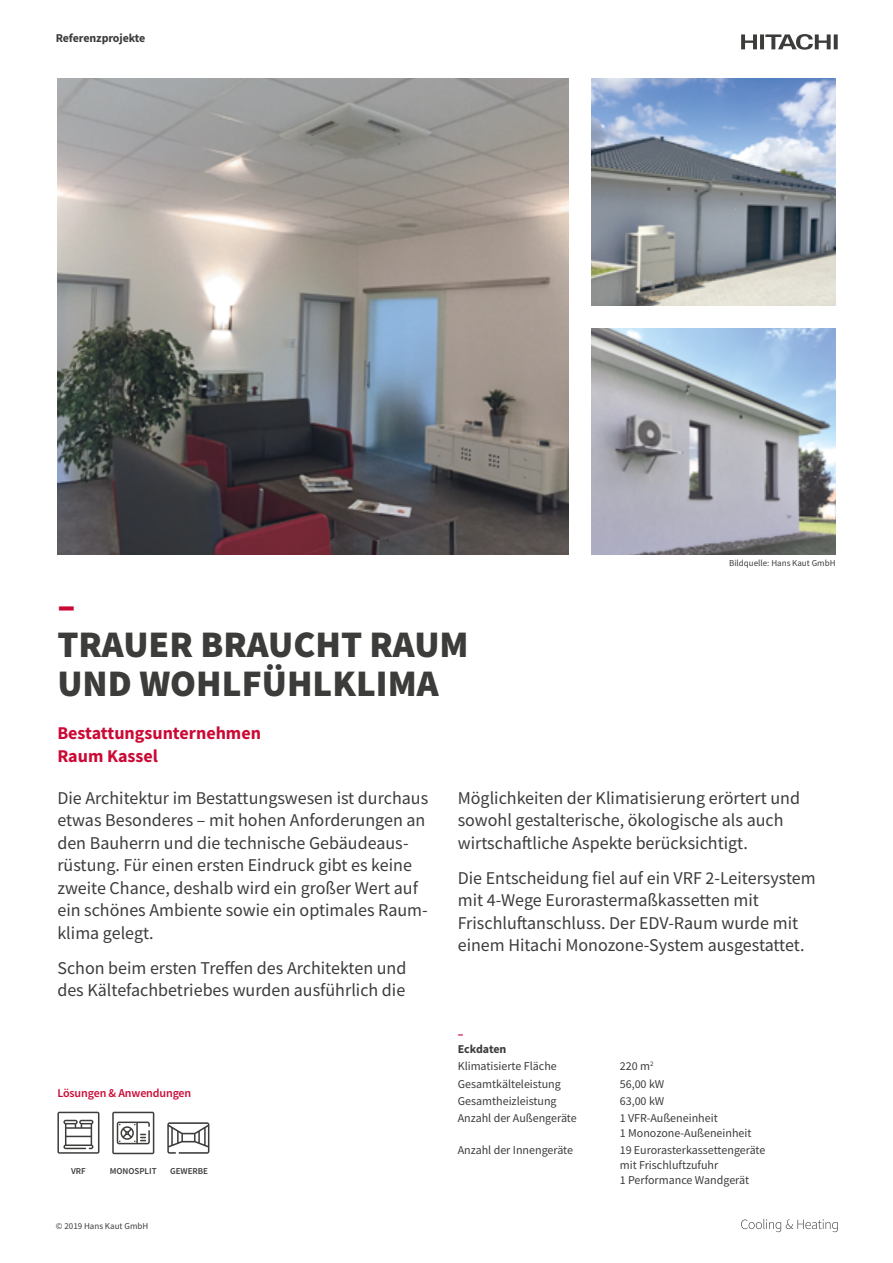
<style>
.page{position:relative;width:893px;height:1263px;background:#fff}
.page>*{position:absolute;margin:0;border:0;box-sizing:border-box;transform-origin:0 0}
.t1{font:900 37.5px/39px "Source Sans Pro";color:#3c3c3b}
.t2{font:900 37.5px "Source Sans Pro";color:#cc0935}
.t3{font:18px/22.5px "Source Sans Pro";color:#3c3c3b}
.t4{font:700 18px/22.5px "Source Sans Pro";color:#cc0935}
.t5{font:12px/15px "Source Sans Pro";color:#3c3c3b}
.t6{font:700 12px "Source Sans Pro";letter-spacing:-.01em;color:#3c3c3b}
.t7{font:600 12px "Source Sans Pro";letter-spacing:-.01em;color:#cc0935}
.t8{font:700 12px "Source Sans Pro";color:#cc0935}
.t9{font:9px "Source Sans Pro";color:#3c3c3b}
.t10{font:600 9px "Source Sans Pro";color:#3c3c3b}
</style>
<div class="page">
<svg style="left:741px;top:34px;width:97px;height:16px"></svg>
<svg style="left:741px;top:1219px;width:97px;height:13px"></svg>
<img style="left:57px;top:79px;width:512px;height:476px">
<svg style="left:57px;top:1112px;width:42px;height:42px"></svg>
<svg style="left:167px;top:1122px;width:42px;height:32px"></svg>
<svg style="left:112px;top:1112px;width:42px;height:42px"></svg>
<img style="left:591px;top:79px;width:245px;height:227px">
<img style="left:591px;top:328px;width:245px;height:227px">
<p class="t6" style="left:56px;top:30px;width:91px">Referenzprojekte</p>
<h1 class="t2" style="left:57px;top:580px;width:19px">–</h1>
<h1 class="t1" style="left:57px;top:625px;width:413px">TRAUER BRAUCHT RAUM<br>UND WOHLFÜHLKLIMA</h1>
<p class="t4" style="left:57px;top:721px;width:205px">Bestattungsunternehmen<br>Raum Kassel</p>
<p class="t9" style="left:729px;top:557px;width:108px">Bildquelle: Hans Kaut GmbH</p>
<p class="t3" style="left:57px;top:786px;width:372px">Die Architektur im Bestattungswesen ist durchaus etwas Besonderes – mit hohen Anforderungen an den Bauherrn und die technische Gebäudeaus&shy;rüstung. Für einen ersten Eindruck gibt es keine zweite Chance, deshalb wird ein großer Wert auf ein schönes Ambiente sowie ein optimales Raum&shy;klima gelegt.</p>
<p class="t3" style="left:57px;top:956px;width:350px">Schon beim ersten Treffen des Architekten und des Kältefachbetriebes wurden ausführlich die</p>
<p class="t7" style="left:57px;top:1085px;width:135px">Lösungen &amp; Anwendungen</p>
<p class="t10" style="left:71px;top:1165px;width:16px">Vrf</p>
<p class="t10" style="left:110px;top:1165px;width:48px">monosplit</p>
<p class="t10" style="left:170px;top:1165px;width:40px">Gewerbe</p>
<p class="t9" style="left:56px;top:1220px;width:94px">© 2019 Hans Kaut GmbH</p>
<p class="t3" style="left:458px;top:786px;width:344px">Möglichkeiten der Klimatisierung erörtert und sowohl gestalterische, ökologische als auch wirtschaftliche Aspekte berücksichtigt.</p>
<p class="t3" style="left:458px;top:866px;width:359px">Die Entscheidung fiel auf ein VRF 2-Leitersystem mit 4-Wege Eurorastermaßkassetten mit Frischluftanschluss. Der EDV-Raum wurde mit einem Hitachi Monozone-System ausgestattet.</p>
<p class="t8" style="left:458px;top:1026px;width:7px">–</p>
<p class="t6" style="left:458px;top:1041px;width:50px">Eckdaten</p>
<p class="t5" style="left:458px;top:1059px;width:101px">Klimatisierte Fläche</p>
<p class="t5" style="left:620px;top:1059px;width:35px">220 m<sup>2</sup></p>
<p class="t5" style="left:458px;top:1076px;width:105px">Gesamtkälteleistung</p>
<p class="t5" style="left:620px;top:1076px;width:46px">56,00 kW</p>
<p class="t5" style="left:458px;top:1093px;width:100px">Gesamtheizleistung</p>
<p class="t5" style="left:620px;top:1093px;width:46px">63,00 kW</p>
<p class="t5" style="left:458px;top:1110px;width:120px">Anzahl der Außengeräte</p>
<p class="t5" style="left:620px;top:1110px;width:133px">1 VFR-Außeneinheit<br>1 Monozone-Außeneinheit</p>
<p class="t5" style="left:458px;top:1143px;width:117px">Anzahl der Innengeräte</p>
<p class="t5" style="left:620px;top:1143px;width:147px">19 Eurorasterkassettengeräte mit Frischluftzufuhr<br>1 Performance Wandgerät</p>
</div>
